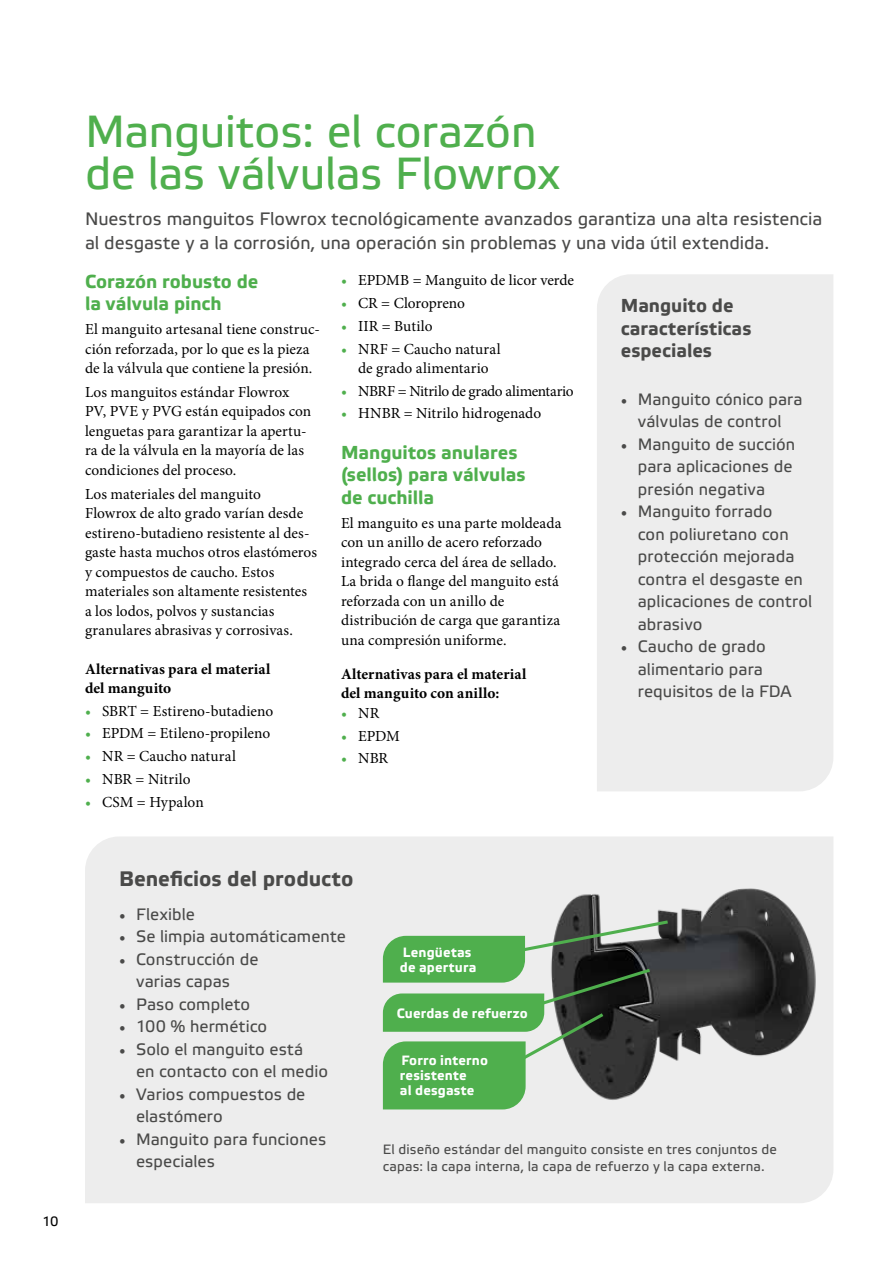
<style>
.page{position:relative;width:893px;height:1263px;background:#fff}
.page>*{position:absolute;margin:0;border:0;box-sizing:border-box;transform-origin:0 0}
.t1{font:45px/42px "Etelka Text Pro";letter-spacing:-.005em;color:#4faf4d}
.t2{font:700 21px "Etelka Text Pro";color:#4a4a49}
.t3{font:700 18.75px/22.5px "Etelka Text Pro";color:#4faf4d}
.t4{font:700 18.75px/22.5px "Etelka Text Pro";color:#4a4a49}
.t5{font:18px/24px "Etelka Text Pro";color:#4a4a49}
.t6{font:16.5px/22.5px "Etelka Text Pro";letter-spacing:.005em;color:#4a4a49}
.t7{font:15.3px/19.5px "Minion Pro";color:#000}
.t8{font:700 15.3px/19.5px "Minion Pro";letter-spacing:.005em;color:#000}
.t9{font:15.3px "Minion Pro";letter-spacing:-.02em;color:#000}
.t10{font:13.5px/16.5px "Etelka Text Pro";letter-spacing:.015em;color:#4a4a49}
.t11{font:700 13.5px/15px "Etelka Text Pro";letter-spacing:.015em;color:#fff}
.t12{font:13.5px "Etelka Text Pro";color:#000}
.s1{color:#4faf4d}
.s2{font-family:"Minion Pro";font-weight:700}
</style>
<div class="page">
<div style="left:85px;top:837px;width:748px;height:366px;background:#ededed"></div>
<img style="left:444px;top:849px;width:388px;height:268px">
<div style="left:597px;top:274px;width:236px;height:517px;background:#ededed"></div>
<svg style="left:383px;top:918px;width:288px;height:191px;background:#729a71"></svg>
<p class="t12" style="left:43px;top:1214px;width:18px">10</p>
<h1 class="t1" style="left:85px;top:114px;width:477px">Manguitos: el corazón de las válvulas Flowrox</h1>
<p class="t5" style="left:85px;top:207px;width:739px">Nuestros manguitos Flowrox tecnológicamente avanzados garantiza una alta resistencia al desgaste y a la corrosión, una operación sin problemas y una vida útil extendida.</p>
<p class="t7" style="left:341px;top:271px;width:235px"><span class="s1">•</span> EPDMB = Manguito de licor verde</p>
<p class="t7" style="left:341px;top:294px;width:126px"><span class="s1">•</span> CR = Cloropreno</p>
<p class="t7" style="left:341px;top:316px;width:93px"><span class="s1">•</span> IIR = Butilo</p>
<p class="t7" style="left:341px;top:339px;width:161px;text-align:center"><span class="s1">•</span> NRF = Caucho natural de grado alimentario</p>
<p class="t9" style="left:341px;top:381px;width:234px"><span class="s1">•</span> NBRF = Nitrilo de grado alimentario</p>
<p class="t7" style="left:341px;top:404px;width:202px"><span class="s1">•</span> HNBR = Nitrilo hidrogenado</p>
<p class="t3" style="left:341px;top:442px;width:186px">Manguitos anulares (sellos) para válvulas de cuchilla</p>
<p class="t7" style="left:341px;top:513px;width:222px">El manguito es una parte moldeada con un anillo de acero reforzado integrado cerca del área de sellado.<br>La brida o flange del manguito está reforzada con un anillo de distribución de carga que garantiza una compresión uniforme.</p>
<p class="t8" style="left:341px;top:664px;width:187px">Alternativas para el material del manguito con anillo:</p>
<p class="t7" style="left:341px;top:703px;width:40px"><span class="s1">•</span> NR</p>
<p class="t7" style="left:341px;top:726px;width:60px"><span class="s1">•</span> EPDM</p>
<p class="t7" style="left:341px;top:749px;width:49px"><span class="s1">•</span> NBR</p>
<p class="t3" style="left:85px;top:271px;width:175px">Corazón robusto de la válvula pinch</p>
<p class="t7" style="left:85px;top:319px;width:236px">El manguito artesanal tiene construc&shy;ción reforzada, por lo que es la pieza de la válvula que contiene la presión.</p>
<p class="t7" style="left:85px;top:382px;width:228px">Los manguitos estándar Flowrox<br>PV, PVE y PVG están equipados con lenguetas para garantizar la apertu&shy;ra de la válvula en la mayoría de las condiciones del proceso.</p>
<p class="t7" style="left:85px;top:484px;width:234px">Los materiales del manguito<br>Flowrox de alto grado varían desde estireno-butadieno resistente al des&shy;gaste hasta muchos otros elastómeros y compuestos de caucho. Estos materiales son altamente resistentes a los lodos, polvos y sustancias granulares abrasivas y corrosivas.</p>
<p class="t8" style="left:85px;top:659px;width:187px">Alternativas para el material del manguito</p>
<p class="t7" style="left:85px;top:701px;width:190px"><span class="s1">•</span> SBRT = Estireno-butadieno</p>
<p class="t7" style="left:85px;top:724px;width:187px"><span class="s1">•</span> EPDM = Etileno-propileno</p>
<p class="t7" style="left:85px;top:747px;width:152px"><span class="s1">•</span> NR = Caucho natural</p>
<p class="t7" style="left:85px;top:769px;width:107px"><span class="s1">•</span> NBR = Nitrilo</p>
<p class="t7" style="left:85px;top:792px;width:120px"><span class="s1">•</span> CSM = Hypalon</p>
<p class="t4" style="left:621px;top:295px;width:132px">Manguito de características especiales</p>
<p class="t6" style="left:621px;top:389px;width:183px;text-align:center"><span class="s2">•</span> Manguito cónico para válvulas de control</p>
<p class="t6" style="left:638px;top:434px;width:159px;text-indent:-17px"><span class="s2">•</span> Manguito de succión para aplicaciones de presión negativa</p>
<p class="t6" style="left:638px;top:501px;width:176px;text-indent:-17px"><span class="s2">•</span> Manguito forrado<br>con poliuretano con protección mejorada contra el desgaste en aplicaciones de control abrasivo</p>
<p class="t6" style="left:638px;top:636px;width:155px;text-indent:-17px"><span class="s2">•</span> Caucho de grado alimentario para requisitos de la FDA</p>
<h2 class="t2" style="left:119px;top:867px;width:236px">Beneficios del producto</h2>
<p class="t6" style="left:119px;top:904px;width:77px"><span class="s2">•</span> Flexible</p>
<p class="t6" style="left:119px;top:926px;width:228px"><span class="s2">•</span> Se limpia automáticamente</p>
<p class="t6" style="left:136px;top:949px;width:124px;text-indent:-17px"><span class="s2">•</span> Construcción de varias capas</p>
<p class="t6" style="left:119px;top:994px;width:133px"><span class="s2">•</span> Paso completo</p>
<p class="t6" style="left:119px;top:1016px;width:150px"><span class="s2">•</span> 100 % hermético</p>
<p class="t6" style="left:136px;top:1039px;width:193px;text-indent:-17px"><span class="s2">•</span> Solo el manguito está<br>en contacto con el medio</p>
<p class="t6" style="left:136px;top:1084px;width:171px;text-indent:-17px"><span class="s2">•</span> Varios compuestos de elastómero</p>
<p class="t6" style="left:136px;top:1129px;width:192px;text-indent:-17px"><span class="s2">•</span> Manguito para funciones especiales</p>
<p class="t11" style="left:400px;top:945px;width:78px">Lengüetas de apertura</p>
<p class="t11" style="left:397px;top:1006px;width:133px">Cuerdas de refuerzo</p>
<p class="t11" style="left:400px;top:1054px;width:90px">Forro interno resistente<br>al desgaste</p>
<p class="t10" style="left:383px;top:1142px;width:396px">El diseño estándar del manguito consiste en tres conjuntos de capas: la capa interna, la capa de refuerzo y la capa externa.</p>
</div>
